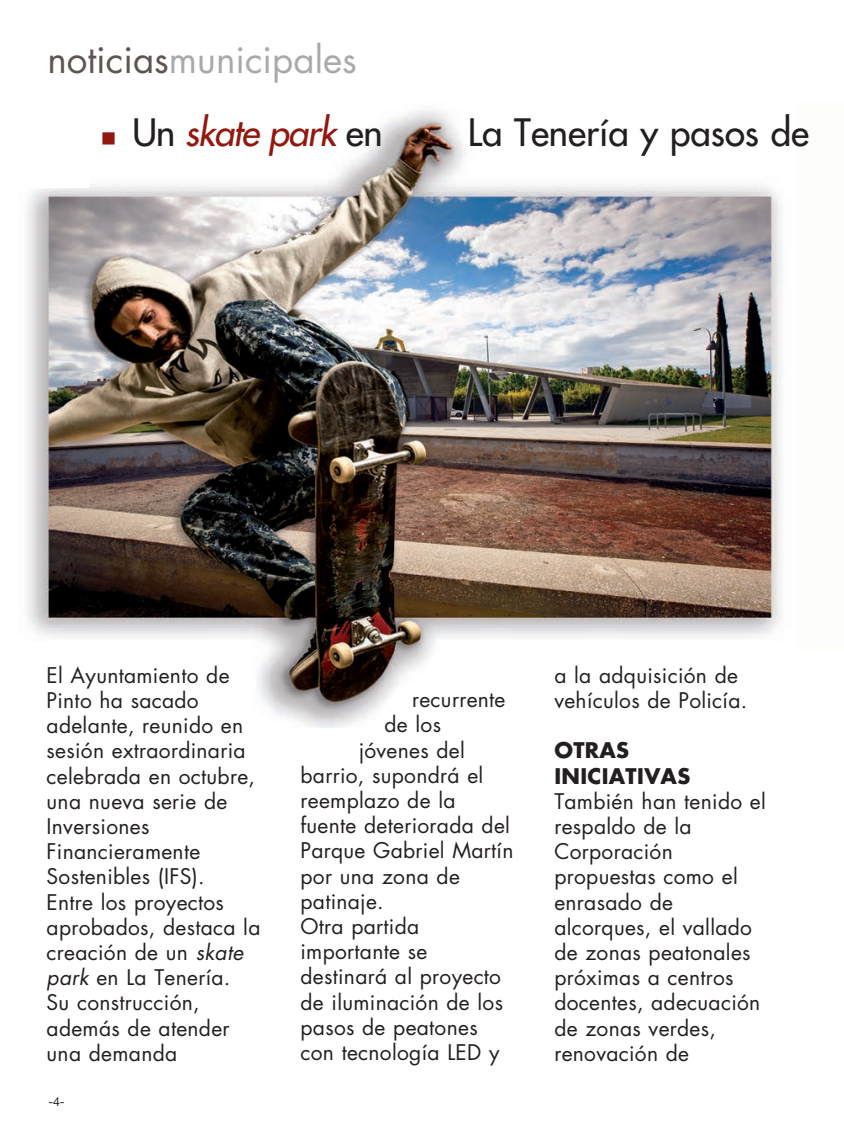
<style>
.page{position:relative;width:844px;height:1141px;background:#fff}
.page>*{position:absolute;margin:0;border:0;box-sizing:border-box;transform-origin:0 0}
.t1{font:36.75px "Futura Std";color:#a8a9ad}
.t2{font:500 36.75px "Futura Std";color:#231f20}
.t3{font:italic 500 36.75px "Futura Std";letter-spacing:-.03em;color:#93170e}
.t4{font:21px/25.2px "Futura Std";letter-spacing:.015em;color:#231f20}
.t5{font:700 21px/25.2px "Futura Std";letter-spacing:.015em;color:#231f20}
.t6{font:12.25px "Helvetica Neue";color:#231f20}
.s1{color:#5e5450}
.s2{font-style:normal;color:#231f20}
.s3{font-style:italic}
</style>
<div class="page">
<img style="left:27px;top:109px;width:755px;height:619px">
<h1 class="t1" style="left:47px;top:43px;width:311px"><span class="s1">noticias</span>municipales</h1>
<h1 class="t3" style="left:101px;top:112px;width:283px">■ <span class="s2">Un</span> skate park <span class="s2">en</span></h1>
<h1 class="t2" style="left:468px;top:114px;width:342px">La Tenería y pasos de</h1>
<p class="t4" style="left:47px;top:664px;width:215px">El Ayuntamiento de<br>Pinto ha sacado adelante, reunido en sesión extraordinaria celebrada en octubre, una nueva serie de<br>Inversiones<br>Financieramente<br>Sostenibles (IFS).<br>Entre los proyectos aprobados, destaca la creación de un <span class="s3">skate park</span> en La Tenería.<br>Su construcción, además de atender una demanda</p>
<p class="t6" style="left:48px;top:1092px;width:18px">-4-</p>
<p class="t4" style="left:412px;top:689px;width:95px">recurrente</p>
<p class="t4" style="left:384px;top:714px;width:58px">de los</p>
<p class="t4" style="left:358px;top:739px;width:108px">jóvenes del</p>
<p class="t4" style="left:300px;top:764px;width:184px">barrio, supondrá el</p>
<p class="t4" style="left:300px;top:789px;width:156px">reemplazo de la</p>
<p class="t4" style="left:300px;top:815px;width:211px">fuente deteriorada del</p>
<p class="t4" style="left:300px;top:840px;width:214px">Parque Gabriel Martín</p>
<p class="t4" style="left:300px;top:865px;width:161px">por una zona de</p>
<p class="t4" style="left:300px;top:890px;width:85px">patinaje.</p>
<p class="t4" style="left:300px;top:915px;width:120px">Otra partida</p>
<p class="t4" style="left:300px;top:941px;width:128px">importante se</p>
<p class="t4" style="left:300px;top:966px;width:202px">destinará al proyecto</p>
<p class="t4" style="left:300px;top:991px;width:204px">de iluminación de los</p>
<p class="t4" style="left:300px;top:1016px;width:179px">pasos de peatones</p>
<p class="t4" style="left:300px;top:1041px;width:200px">con tecnología LED y</p>
<p class="t4" style="left:554px;top:664px;width:194px">a la adquisición de vehículos de Policía.</p>
<p class="t5" style="left:554px;top:740px;width:137px">OTRAS<br>INICIATIVAS</p>
<p class="t4" style="left:554px;top:790px;width:213px">También han tenido el respaldo de la<br>Corporación propuestas como el enrasado de alcorques, el vallado de zonas peatonales próximas a centros docentes, adecuación de zonas verdes, renovación de</p>
</div>
